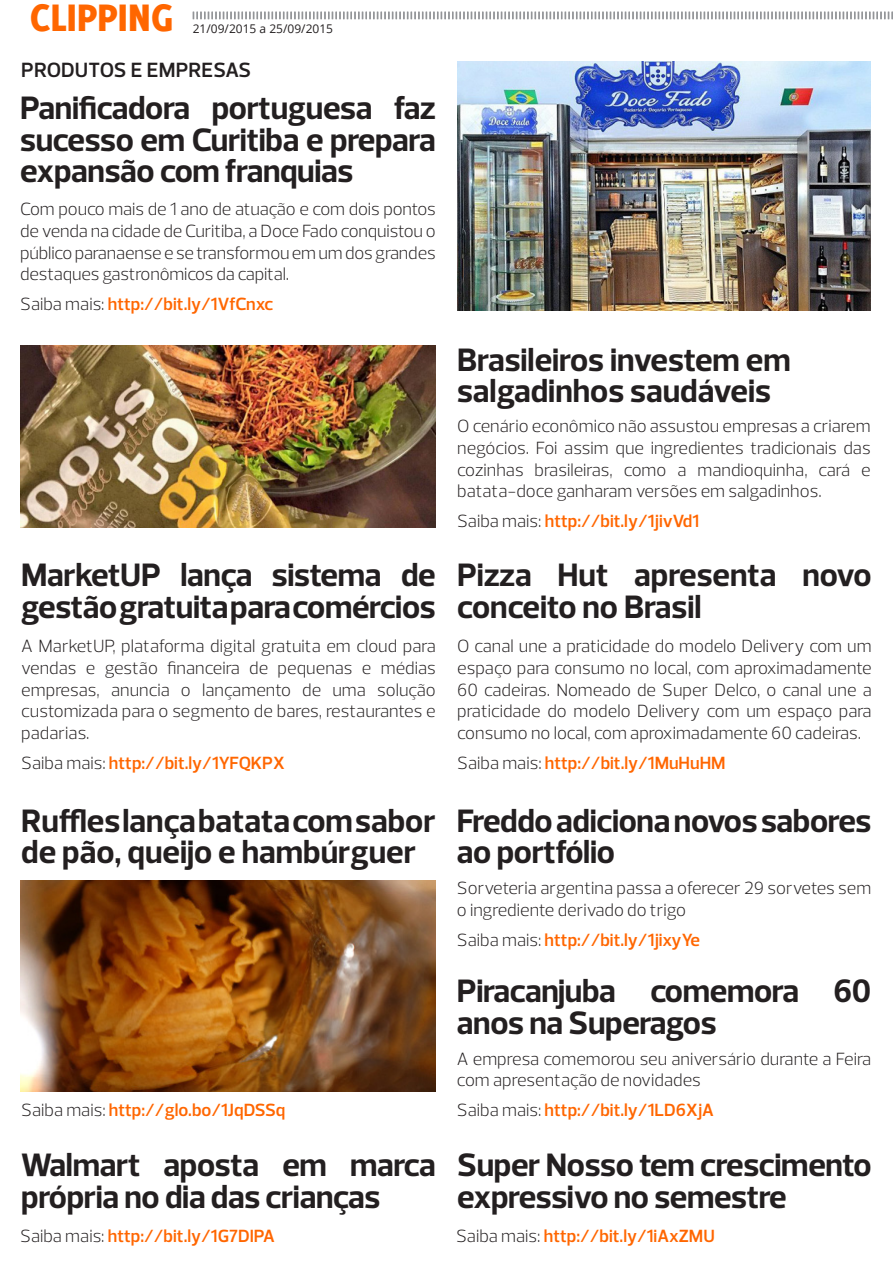
<style>
.page{position:relative;width:893px;height:1263px;background:#fff}
.page>*{position:absolute;margin:0;border:0;box-sizing:border-box;transform-origin:0 0}
.t1{font:800 42px "Delicious";color:#f60}
.t2{font:700 33px/31.5px "Prelo";letter-spacing:-.01em;color:#231f20}
.t3{font:600 21px "Prelo";letter-spacing:.005em;color:#231f20}
.t4{font:300 18px/21.6px "Prelo";color:#231f20;text-align:justify}
.t5{font:600 18px "Prelo";color:#f60}
.t6{font:12px "Open Sans";color:#231f20}
.s1{font-weight:300;color:#231f20}
</style>
<div class="page">
<svg style="left:193px;top:12px;width:700px;height:7px"></svg>
<img style="left:457px;top:62px;width:414px;height:248px">
<img style="left:20px;top:346px;width:416px;height:181px">
<img style="left:20px;top:880px;width:416px;height:212px">
<h1 class="t1" style="left:30px;top:-7px;width:145px">CLIPPING</h1>
<p class="t6" style="left:193px;top:20px;width:142px">21/09/2015 a 25/09/2015</p>
<p class="t3" style="left:21px;top:57px;width:231px">PRODUTOS E EMPRESAS</p>
<p class="t2" style="left:20px;top:93px;width:417px;text-align:justify">Panificadora portuguesa faz sucesso em Curitiba e prepara expansão com franquias</p>
<p class="t4" style="left:20px;top:199px;width:417px">Com pouco mais de 1 ano de atuação e com dois pontos de venda na cidade de Curitiba, a Doce Fado conquistou o público paranaense e se transformou em um dos grandes destaques gastronômicos da capital.</p>
<p class="t5" style="left:20px;top:293px;width:254px"><span class="s1">Saiba mais:</span> http://bit.ly/1VfCnxc</p>
<p class="t2" style="left:21px;top:559px;width:416px">MarketUP lança sistema de gestão gratuita para comércios</p>
<p class="t4" style="left:21px;top:636px;width:416px">A MarketUP, plataforma digital gratuita em cloud para vendas e gestão financeira de pequenas e médias empresas, anuncia o lançamento de uma solução customizada para o segmento de bares, restaurantes e padarias.</p>
<p class="t5" style="left:21px;top:752px;width:265px"><span class="s1">Saiba mais:</span> http://bit.ly/1YFQKPX</p>
<p class="t2" style="left:21px;top:805px;width:416px">Ruffles lança batata com sabor de pão, queijo e hambúrguer</p>
<p class="t5" style="left:21px;top:1099px;width:266px"><span class="s1">Saiba mais:</span> http://glo.bo/1JqDSSq</p>
<p class="t2" style="left:21px;top:1150px;width:416px">Walmart aposta em marca própria no dia das crianças</p>
<p class="t5" style="left:20px;top:1225px;width:256px"><span class="s1">Saiba mais:</span> http://bit.ly/1G7DIPA</p>
<p class="t2" style="left:457px;top:344px;width:335px">Brasileiros investem em salgadinhos saudáveis</p>
<p class="t4" style="left:457px;top:416px;width:415px">O cenário econômico não assustou empresas a criarem negócios. Foi assim que ingredientes tradicionais das cozinhas brasileiras, como a mandioquinha, cará e batata-doce ganharam versões em salgadinhos.</p>
<p class="t5" style="left:457px;top:510px;width:244px"><span class="s1">Saiba mais:</span> http://bit.ly/1jivVd1</p>
<p class="t2" style="left:457px;top:559px;width:416px">Pizza Hut apresenta novo conceito no Brasil</p>
<p class="t4" style="left:457px;top:636px;width:416px">O canal une a praticidade do modelo Delivery com um espaço para consumo no local, com aproximadamente 60 cadeiras. Nomeado de Super Delco, o canal une a praticidade do modelo Delivery com um espaço para consumo no local, com aproximadamente 60 cadeiras.</p>
<p class="t5" style="left:457px;top:752px;width:270px"><span class="s1">Saiba mais:</span> http://bit.ly/1MuHuHM</p>
<p class="t2" style="left:457px;top:805px;width:416px">Freddo adiciona novos sabores ao portfólio</p>
<p class="t4" style="left:457px;top:877px;width:416px">Sorveteria argentina passa a oferecer 29 sorvetes sem o ingrediente derivado do trigo</p>
<p class="t5" style="left:457px;top:929px;width:244px"><span class="s1">Saiba mais:</span> http://bit.ly/1jixyYe</p>
<p class="t2" style="left:457px;top:975px;width:416px">Piracanjuba comemora 60 anos na Superagos</p>
<p class="t4" style="left:457px;top:1048px;width:416px">A empresa comemorou seu aniversário durante a Feira com apresentação de novidades</p>
<p class="t5" style="left:457px;top:1099px;width:258px"><span class="s1">Saiba mais:</span> http://bit.ly/1LD6XjA</p>
<p class="t2" style="left:457px;top:1150px;width:416px">Super Nosso tem crescimento expressivo no semestre</p>
<p class="t5" style="left:456px;top:1225px;width:260px"><span class="s1">Saiba mais:</span> http://bit.ly/1iAxZMU</p>
</div>
